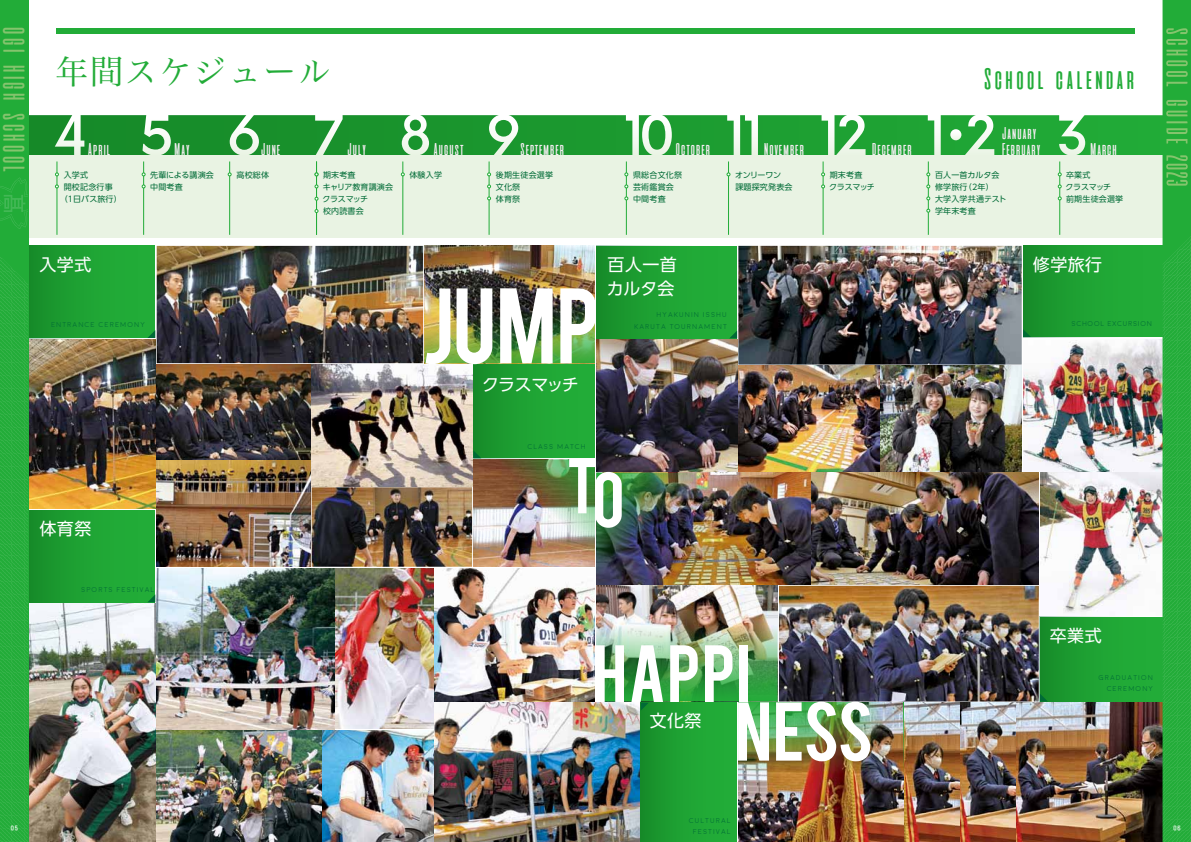
<style>
.page{position:relative;width:1191px;height:842px;background:#fff}
.page>*{position:absolute;margin:0;border:0;box-sizing:border-box;transform-origin:0 0}
.t1{font:84.2px "Bebas";color:#fff}
.t2{font:33px "Hira Min Pro N W3";letter-spacing:.05em;color:#22ac38}
.t3{font:30px "aliensandcows";letter-spacing:-.085em;color:#22ac38}
.t4{font:30px "aliensandcows";letter-spacing:-.085em;color:#84c46d}
.t5{font:17px/16px "aliensandcows";letter-spacing:-.13em;color:#f9eff6}
.t6{font:17px/24px "UD Shin Go Pro";letter-spacing:.025em;color:#fff}
.t7{font:8px/12px "UD Shin Go Pro";letter-spacing:.025em;color:#006b36}
.t8{font:8px/12px "UD Shin Go Pro";letter-spacing:-.02em;color:#006b36}
.t9{font:300 7px/11.1px "Moon";letter-spacing:.15em;color:#006b36;text-align:right}
.t10{font:300 7px "Moon";letter-spacing:.1em;color:#006b36}
.t11{font:6px "bananaslipplus";color:#fff}
</style>
<div class="page">
<div style="left:28px;top:246px;width:127px;height:92px;background:linear-gradient(to right,#18902b,#24b23b)"></div>
<img style="left:157px;top:246px;width:438px;height:117px">
<img style="left:424px;top:299px;width:171px;height:64px">
<div style="left:596px;top:246px;width:141px;height:92px;background:linear-gradient(to right,#18902b,#24b23b)"></div>
<img style="left:738px;top:246px;width:283px;height:225px">
<div style="left:1023px;top:246px;width:139px;height:91px;background:linear-gradient(to right,#18902b,#24b23b)"></div>
<img style="left:29px;top:339px;width:126px;height:170px">
<img style="left:157px;top:364px;width:153px;height:95px">
<img style="left:312px;top:364px;width:160px;height:203px">
<div style="left:473px;top:364px;width:122px;height:94px;background:linear-gradient(to right,#18902b,#24b23a)"></div>
<img style="left:596px;top:340px;width:141px;height:131px">
<img style="left:1023px;top:340px;width:139px;height:131px">
<img style="left:156px;top:461px;width:154px;height:106px">
<img style="left:473px;top:459px;width:24px;height:108px">
<img style="left:596px;top:473px;width:442px;height:112px">
<img style="left:1040px;top:473px;width:122px;height:140px">
<div style="left:28px;top:510px;width:127px;height:92px;background:linear-gradient(to right,#18902b,#24b23b)"></div>
<img style="left:157px;top:568px;width:177px;height:161px">
<img style="left:336px;top:568px;width:97px;height:160px">
<img style="left:435px;top:568px;width:160px;height:133px">
<img style="left:596px;top:586px;width:181px;height:39px">
<img style="left:596px;top:625px;width:181px;height:76px">
<img style="left:779px;top:586px;width:259px;height:115px">
<div style="left:1040px;top:616px;width:122px;height:85px;background:linear-gradient(to right,#18912b,#24b23a)"></div>
<img style="left:28px;top:604px;width:127px;height:238px">
<img style="left:157px;top:730px;width:276px;height:112px">
<img style="left:435px;top:703px;width:204px;height:139px">
<div style="left:641px;top:703px;width:96px;height:139px;background:linear-gradient(to right,#18912c,#24b23a)"></div>
<img style="left:738px;top:703px;width:424px;height:139px">
<img style="left:738px;top:703px;width:165px;height:71px">
<img style="left:497px;top:459px;width:207px;height:121px">
<svg style="left:596px;top:645px;width:28px;height:57px"></svg>
<svg style="left:670px;top:645px;width:27px;height:57px"></svg>
<svg style="left:705px;top:645px;width:27px;height:57px"></svg>
<div style="left:739px;top:645px;width:9px;height:57px;background:#fff"></div>
<svg style="left:738px;top:702px;width:31px;height:59px"></svg>
<img style="left:776px;top:702px;width:94px;height:59px">
<svg style="left:147px;top:330px;width:8px;height:8px"></svg>
<svg style="left:729px;top:330px;width:8px;height:8px"></svg>
<svg style="left:631px;top:645px;width:32px;height:66px"></svg>
<svg style="left:1023px;top:329px;width:8px;height:8px"></svg>
<svg style="left:1040px;top:694px;width:7px;height:7px"></svg>
<svg style="left:473px;top:450px;width:8px;height:8px"></svg>
<svg style="left:147px;top:594px;width:8px;height:8px"></svg>
<svg style="left:28px;top:115px;width:1134px;height:40px;background:#1c9a30"></svg>
<div style="left:25px;top:155px;width:570px;height:82px;background:#e9f3e3"></div>
<div style="left:595px;top:155px;width:570px;height:82px;background:#e9f3e3"></div>
<div style="left:57px;top:28px;width:1077px;height:5px;background:#22ac38"></div>
<div style="left:0;top:0;width:28px;height:842px;background:#22ac38"></div>
<svg style="left:0;top:257px;width:28px;height:585px"></svg>
<svg style="left:0;top:177px;width:29px;height:52px"></svg>
<svg style="left:55px;top:115px;width:29px;height:40px"></svg>
<svg style="left:142px;top:115px;width:29px;height:40px"></svg>
<svg style="left:229px;top:115px;width:30px;height:40px"></svg>
<svg style="left:315px;top:115px;width:27px;height:40px"></svg>
<svg style="left:402px;top:115px;width:27px;height:40px"></svg>
<hr style="left:402px;top:161px;width:1px;height:74px;background:#22ac38">
<svg style="left:489px;top:115px;width:29px;height:40px"></svg>
<svg style="left:626px;top:115px;width:46px;height:40px"></svg>
<svg style="left:727px;top:115px;width:31px;height:40px"></svg>
<svg style="left:821px;top:115px;width:44px;height:40px"></svg>
<svg style="left:927px;top:115px;width:13px;height:40px"></svg>
<svg style="left:950px;top:115px;width:44px;height:40px"></svg>
<svg style="left:1059px;top:115px;width:26px;height:40px"></svg>
<hr style="left:57px;top:161px;width:1px;height:74px;background:#22ac38">
<svg style="left:55px;top:173px;width:4px;height:3px"></svg>
<hr style="left:316px;top:161px;width:1px;height:74px;background:#22ac38">
<hr style="left:229px;top:161px;width:1px;height:74px;background:#22ac38">
<hr style="left:143px;top:161px;width:1px;height:74px;background:#22ac38">
<hr style="left:489px;top:161px;width:1px;height:74px;background:#22ac38">
<svg style="left:487px;top:173px;width:4px;height:3px"></svg>
<hr style="left:823px;top:161px;width:1px;height:74px;background:#22ac38">
<svg style="left:821px;top:173px;width:4px;height:3px"></svg>
<hr style="left:728px;top:161px;width:1px;height:74px;background:#22ac38">
<svg style="left:726px;top:173px;width:4px;height:3px"></svg>
<hr style="left:626px;top:161px;width:1px;height:74px;background:#22ac38">
<svg style="left:624px;top:173px;width:4px;height:3px"></svg>
<hr style="left:1059px;top:161px;width:1px;height:74px;background:#22ac38">
<hr style="left:928px;top:161px;width:1px;height:74px;background:#22ac38">
<svg style="left:926px;top:173px;width:4px;height:3px"></svg>
<svg style="left:55px;top:185px;width:4px;height:3px"></svg>
<svg style="left:487px;top:185px;width:4px;height:3px"></svg>
<svg style="left:821px;top:185px;width:4px;height:3px"></svg>
<svg style="left:624px;top:185px;width:4px;height:3px"></svg>
<svg style="left:926px;top:185px;width:4px;height:3px"></svg>
<svg style="left:487px;top:197px;width:4px;height:3px"></svg>
<svg style="left:624px;top:197px;width:4px;height:3px"></svg>
<svg style="left:926px;top:197px;width:4px;height:3px"></svg>
<svg style="left:926px;top:209px;width:4px;height:3px"></svg>
<svg style="left:1162px;top:0;width:29px;height:842px;background:#2dae40"></svg>
<h3 class="t4" style="left:30px;top:24px;width:152px;rotate:90deg">OGI HIGH SCHOOL</h3>
<h2 class="t2" style="left:55px;top:43px;width:277px">年間スケジュール</h2>
<h3 class="t3" style="left:981px;top:63px;width:157px">School calendar</h3>
<h3 class="t5" style="left:86px;top:141px;width:27px">April</h3>
<p class="t7" style="left:64px;top:168px;width:26px">入学式</p>
<p class="t7" style="left:64px;top:180px;width:51px">開校記念行事</p>
<p class="t7" style="left:60px;top:192px;width:64px">（1日バス旅行）</p>
<h3 class="t5" style="left:173px;top:141px;width:20px">May</h3>
<p class="t7" style="left:150px;top:168px;width:65px">先輩による講演会中間考査</p>
<h3 class="t5" style="left:259px;top:141px;width:24px">June</h3>
<p class="t7" style="left:236px;top:168px;width:34px">高校総体</p>
<h3 class="t5" style="left:346px;top:141px;width:23px">July</h3>
<p class="t7" style="left:322px;top:168px;width:72px">期末考査<br>キャリア教育講演会クラスマッチ<br>校内読書会</p>
<h3 class="t5" style="left:432px;top:141px;width:35px">August</h3>
<p class="t7" style="left:409px;top:168px;width:34px">体験入学</p>
<h3 class="t5" style="left:518px;top:141px;width:48px">September</h3>
<p class="t7" style="left:496px;top:168px;width:59px">後期生徒会選挙文化祭<br>体育祭</p>
<h3 class="t5" style="left:674px;top:141px;width:39px">October</h3>
<h3 class="t5" style="left:762px;top:141px;width:45px">November</h3>
<h3 class="t5" style="left:870px;top:141px;width:44px">December</h3>
<h3 class="t5" style="left:1000px;top:125px;width:43px">January<br>February</h3>
<h3 class="t5" style="left:1088px;top:141px;width:31px">March</h3>
<p class="t7" style="left:633px;top:168px;width:50px">県総合文化祭芸術鑑賞会中間考査</p>
<p class="t7" style="left:735px;top:168px;width:59px">オンリーワン<br>課題探究発表会</p>
<p class="t8" style="left:829px;top:168px;width:47px">期末考査<br>クラスマッチ</p>
<p class="t7" style="left:935px;top:168px;width:73px">百人一首カルタ会修学旅行（2年）<br>大学入学共通テスト学年末考査</p>
<p class="t7" style="left:1065px;top:168px;width:59px">卒業式<br>クラスマッチ<br>前期生徒会選挙</p>
<h3 class="t6" style="left:40px;top:252px;width:53px">入学式</h3>
<p class="t9" style="left:51px;top:320px;width:95px">ENTRANCE CEREMONY</p>
<h1 class="t1" style="left:421px;top:265px;width:180px">JUMP</h1>
<h3 class="t6" style="left:482px;top:372px;width:98px">クラスマッチ</h3>
<h3 class="t6" style="left:607px;top:252px;width:71px">百人一首カルタ会</h3>
<p class="t9" style="left:634px;top:310px;width:94px">HYAKUNIN ISSHU<br>KARUTA TOURNAMENT</p>
<h3 class="t6" style="left:1033px;top:252px;width:71px">修学旅行</h3>
<p class="t10" style="left:1071px;top:320px;width:82px">SCHOOL EXCURSION</p>
<p class="t9" style="left:528px;top:441px;width:60px">CLASS MATCH</p>
<h3 class="t6" style="left:40px;top:516px;width:53px">体育祭</h3>
<p class="t9" style="left:81px;top:584px;width:74px">SPORTS FESTIVAL</p>
<h3 class="t6" style="left:649px;top:708px;width:53px">文化祭</h3>
<h3 class="t6" style="left:1049px;top:623px;width:53px">卒業式</h3>
<p class="t9" style="left:1098px;top:672px;width:56px">GRADUATION<br>CEREMONY</p>
<p class="t9" style="left:689px;top:815px;width:43px;text-align:center">CULTURAL<br>FESTIVAL</p>
<p class="t11" style="left:10px;top:825px;width:9px">05</p>
<p class="t11" style="left:1173px;top:825px;width:9px">06</p>
</div>
